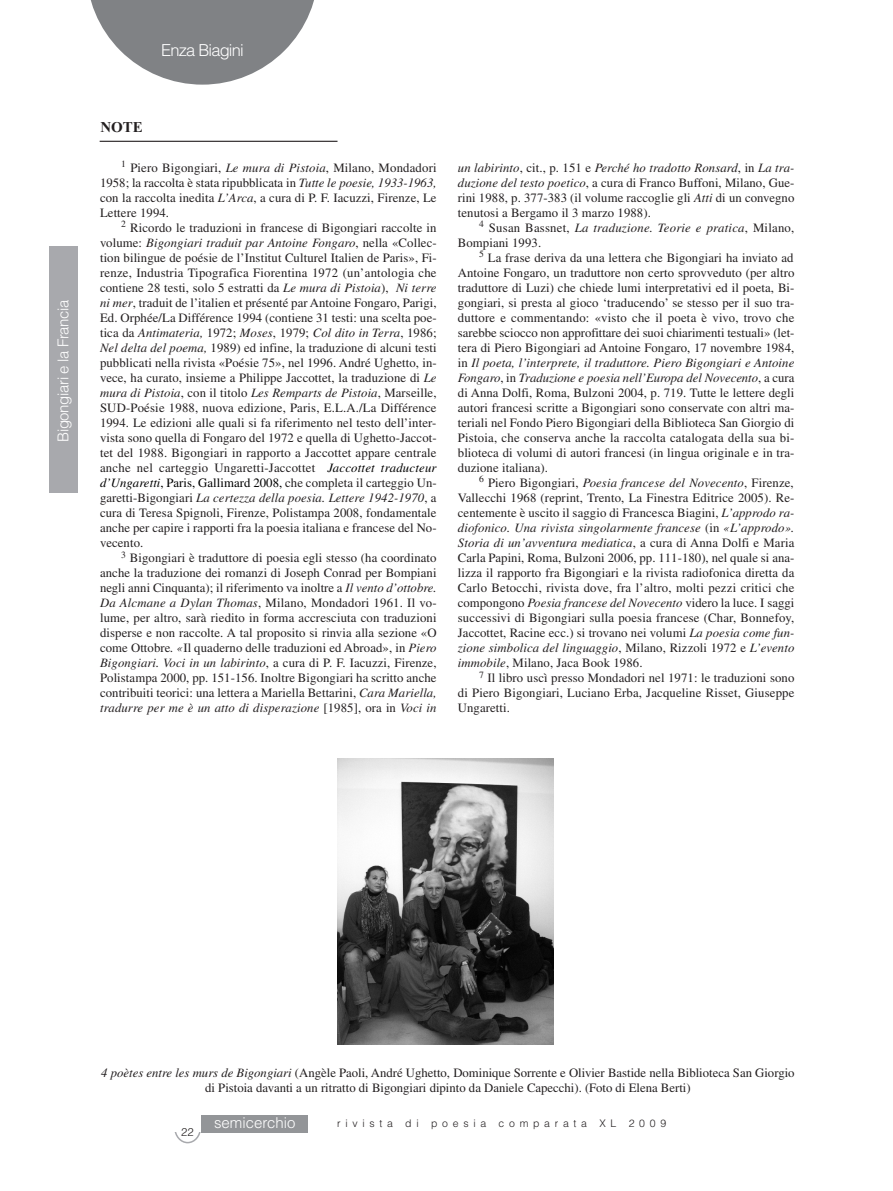
<style>
.page{position:relative;width:893px;height:1191px;background:#fff}
.page>*{position:absolute;margin:0;border:0;box-sizing:border-box;transform-origin:0 0}
.t1{font:300 16.5px "Helvetica";letter-spacing:-.05em;color:#fff}
.t2{font:300 15px "Helvetica";letter-spacing:-.025em;color:#fff}
.t3{font:300 15px "Helvetica";color:#fff}
.t4{font:700 15px "Times New Roman";color:#231f20}
.t5{font:12.75px/15px "Times";letter-spacing:.005em;color:#231f20;text-align:justify}
.t6{font:300 11.25px "Helvetica";color:#231f20}
.t7{font:300 10.5px "Helvetica";letter-spacing:.45em;color:#231f20}
.s1{font-style:italic}
.s2{font-style:italic;color:#000}
.s3{color:#000}
</style>
<div class="page">
<svg style="left:90px;top:0;width:224px;height:85px"></svg>
<div style="left:49px;top:246px;width:29px;height:247px;background:#a8a9ad"></div>
<div style="left:201px;top:1115px;width:106px;height:17px;background:#939598"></div>
<svg style="left:174px;top:1132px;width:27px;height:11px"></svg>
<hr style="left:100px;top:141px;width:237px;height:1px;background:#231f20">
<img style="left:337px;top:759px;width:217px;height:286px">
<p class="t2" style="left:55px;top:442px;width:144px;rotate:-90deg">Bigongiari e la Francia</p>
<p class="t1" style="left:161px;top:40px;width:84px">Enza Biagini</p>
<p class="t4" style="left:100px;top:118px;width:44px">NOTE</p>
<p class="t5" style="left:100px;top:161px;width:338px;text-indent:21px"><sup>1</sup> Piero Bigongiari, <span class="s1">Le mura di Pistoia</span>, Milano, Mondadori 1958; la raccolta è stata ripubblicata in <span class="s1">Tutte le poesie, 1933-1963, </span>con la raccolta inedita <span class="s1">L’Arca</span>, a cura di P. F. Iacuzzi, Firenze, Le Lettere 1994.</p>
<p class="t5" style="left:100px;top:221px;width:338px;text-indent:21px"><sup>2</sup> Ricordo le traduzioni in francese di Bigongiari raccolte in volume: <span class="s1">Bigongiari traduit par Antoine Fongaro</span>, nella «Collec&shy;tion bilingue de poésie de l’Institut Culturel Italien de Paris», Fi&shy;renze, Industria Tipografica Fiorentina 1972 (un’antologia che contiene 28 testi, solo 5 estratti da <span class="s1">Le mura di Pistoia</span>), <span class="s1">Ni terre ni mer</span>, traduit de l’italien et présenté par Antoine Fongaro, Parigi, Ed. Orphée/La Différence 1994 (contiene 31 testi: una scelta poe&shy;tica da <span class="s1">Antimateria,</span> 1972; <span class="s1">Moses</span>, 1979; <span class="s1">Col dito in Terra</span>, 1986; <span class="s1">Nel delta del poema,</span> 1989) ed infine, la traduzione di alcuni testi pubblicati nella rivista «Poésie 75», nel 1996. André Ughetto, in&shy;vece, ha curato, insieme a Philippe Jaccottet, la traduzione di <span class="s1">Le mura di Pistoia</span>, con il titolo <span class="s1">Les Remparts de Pistoia</span>, Marseille, SUD-Poésie 1988, nuova edizione, Paris, E.L.A./La Différence 1994. Le edizioni alle quali si fa riferimento nel testo dell’inter&shy;vista sono quella di Fongaro del 1972 e quella di Ughetto-Jaccot&shy;tet del 1988. Bigongiari in rapporto a Jaccottet appare centrale anche nel carteggio Ungaretti-Jaccottet <span class="s2">Jaccottet traducteur d’Ungaretti</span><span class="s3">, Paris, Gallimard 2008,</span> che completa il carteggio Un&shy;garetti-Bigongiari <span class="s1">La certezza della poesia. Lettere 1942-1970</span>, a cura di Teresa Spignoli, Firenze, Polistampa 2008, fondamentale anche per capire i rapporti fra la poesia italiana e francese del No&shy;vecento.</p>
<p class="t5" style="left:100px;top:551px;width:338px;text-indent:21px"><sup>3</sup> Bigongiari è traduttore di poesia egli stesso (ha coordinato anche la traduzione dei romanzi di Joseph Conrad per Bompiani negli anni Cinquanta); il riferimento va inoltre a <span class="s1">Il vento d’ottobre.<br>Da Alcmane a Dylan Thomas</span>, Milano, Mondadori 1961. Il vo&shy;lume, per altro, sarà riedito in forma accresciuta con traduzioni disperse e non raccolte. A tal proposito si rinvia alla sezione «O come Ottobre<span class="s1">. «</span>Il quaderno delle traduzioni ed Abroad», in <span class="s1">Piero Bigongiari. Voci in un labirinto</span>, a cura di P. F. Iacuzzi, Firenze, Polistampa 2000, pp. 151-156. Inoltre Bigongiari ha scritto anche contribuiti teorici: una lettera a Mariella Bettarini, <span class="s1">Cara Mariella, tradurre per me è un atto di disperazione</span> [1985], ora in <span class="s1">Voci in</span></p>
<p class="t5" style="left:458px;top:161px;width:338px"><span class="s1">un labirinto</span>, cit., p. 151 e <span class="s1">Perché ho tradotto Ronsard</span>, in <span class="s1">La tra&shy;duzione del testo poetico</span>, a cura di Franco Buffoni, Milano, Gue&shy;rini 1988, p. 377-383 (il volume raccoglie gli <span class="s1">Atti</span> di un convegno tenutosi a Bergamo il 3 marzo 1988).</p>
<p class="t5" style="left:458px;top:221px;width:338px;text-indent:21px"><sup>4</sup> Susan Bassnet, <span class="s1">La traduzione. Teorie e pratica</span>, Milano,<br>Bompiani 1993.</p>
<p class="t5" style="left:458px;top:251px;width:338px;text-indent:21px"><sup>5</sup> La frase deriva da una lettera che Bigongiari ha inviato ad Antoine Fongaro, un traduttore non certo sprovveduto (per altro traduttore di Luzi) che chiede lumi interpretativi ed il poeta, Bi&shy;gongiari, si presta al gioco ‘traducendo’ se stesso per il suo tra&shy;duttore e commentando: «visto che il poeta è vivo, trovo che sarebbe sciocco non approfittare dei suoi chiarimenti testuali» (let&shy;tera di Piero Bigongiari ad Antoine Fongaro, 17 novembre 1984, in <span class="s1">Il poeta, l’interprete, il traduttore. Piero Bigongiari e Antoine Fongaro</span>, in <span class="s1">Traduzione e poesia nell’Europa del Novecento</span>, a cura di Anna Dolfi, Roma, Bulzoni 2004, p. 719. Tutte le lettere degli autori francesi scritte a Bigongiari sono conservate con altri ma&shy;teriali nel Fondo Piero Bigongiari della Biblioteca San Giorgio di Pistoia, che conserva anche la raccolta catalogata della sua bi&shy;blioteca di volumi di autori francesi (in lingua originale e in tra&shy;duzione italiana).</p>
<p class="t5" style="left:458px;top:476px;width:338px;text-indent:21px"><sup>6</sup> Piero Bigongiari, <span class="s1">Poesia francese del Novecento</span>, Firenze, Vallecchi 1968 (reprint, Trento, La Finestra Editrice 2005). Re&shy;centemente è uscito il saggio di Francesca Biagini, <span class="s1">L’approdo ra&shy;diofonico. Una rivista singolarmente francese</span> (in <span class="s1">«L’approdo».<br>Storia di un’avventura mediatica</span>, a cura di Anna Dolfi e Maria Carla Papini, Roma, Bulzoni 2006, pp. 111-180), nel quale si ana&shy;lizza il rapporto fra Bigongiari e la rivista radiofonica diretta da Carlo Betocchi, rivista dove, fra l’altro, molti pezzi critici che compongono <span class="s1">Poesia francese del Novecento</span> videro la luce. I saggi successivi di Bigongiari sulla poesia francese (Char, Bonnefoy, Jaccottet, Racine ecc.) si trovano nei volumi <span class="s1">La poesia come fun&shy;zione simbolica del linguaggio</span>, Milano, Rizzoli 1972 e <span class="s1">L’evento immobile</span>, Milano, Jaca Book 1986.</p>
<p class="t5" style="left:458px;top:671px;width:338px;text-indent:21px"><sup>7</sup> Il libro uscì presso Mondadori nel 1971: le traduzioni sono di Piero Bigongiari, Luciano Erba, Jacqueline Risset, Giuseppe Ungaretti.</p>
<p class="t5" style="left:101px;top:1067px;width:695px;text-align:center"><span class="s1">4 poètes entre les murs de Bigongiari</span> (Angèle Paoli, André Ughetto, Dominique Sorrente e Olivier Bastide nella Biblioteca San Giorgio di Pistoia davanti a un ritratto di Bigongiari dipinto da Daniele Capecchi). (Foto di Elena Berti)</p>
<p class="t6" style="left:181px;top:1125px;width:14px">22</p>
<p class="t3" style="left:214px;top:1113px;width:83px">semicerchio</p>
<p class="t7" style="left:337px;top:1117px;width:331px">rivista di poesia comparata XL 2009</p>
</div>
